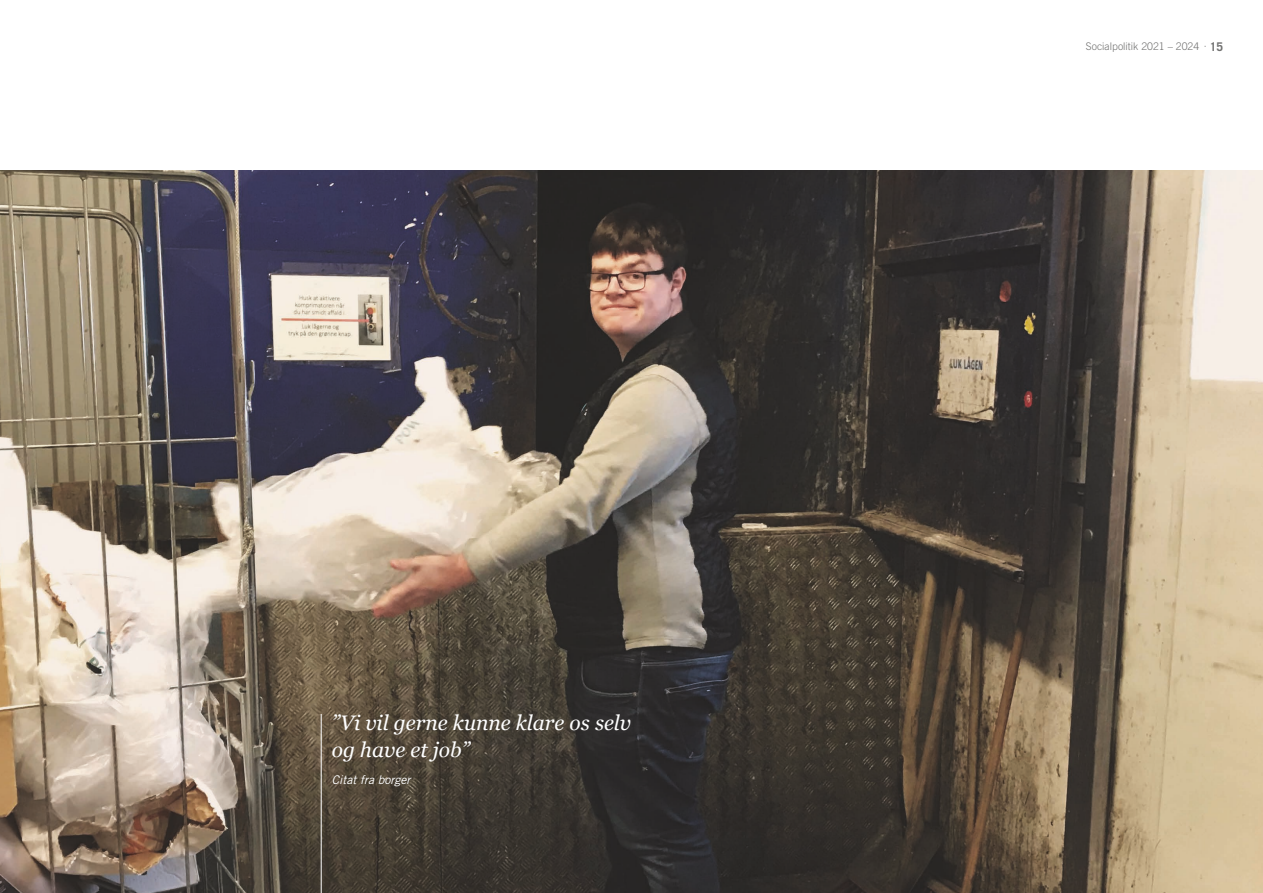
<style>
.page{position:relative;width:1263px;height:893px;background:#fff}
.page>*{position:absolute;margin:0;border:0;box-sizing:border-box;transform-origin:0 0}
.t1{font:italic 21px/27px "Georgia";color:#fff}
.t2{font:italic 12px "Trade Gothic LT Std";color:#fff}
.t3{font:300 10.5px "Trade Gothic LT Std";color:#70706f}
.s1{font-weight:700;font-size:12px}
</style>
<div class="page">
<img style="left:0;top:171px;width:1263px;height:722px">
<hr style="left:321px;top:714px;width:1px;height:179px;background:#fff">
<p class="t1" style="left:332px;top:708px;width:301px">”Vi vil gerne kunne klare os selv og have et job”</p>
<p class="t2" style="left:332px;top:772px;width:80px">Citat fra borger</p>
<p class="t3" style="left:1086px;top:40px;width:139px">Socialpolitik 2021 – 2024 · <span class="s1">15</span></p>
</div>
